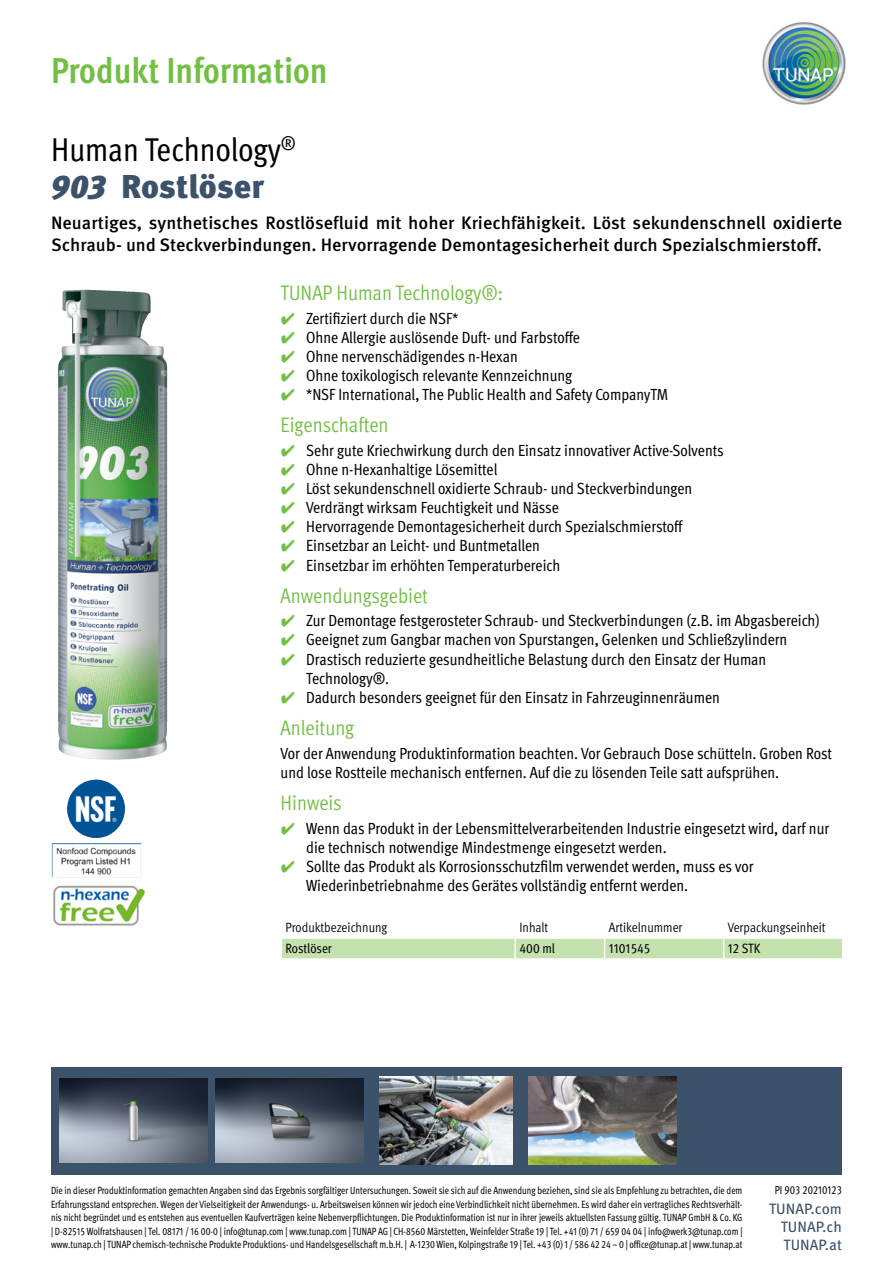
<style>
.page{position:relative;width:893px;height:1263px;background:#fff}
.page>*{position:absolute;margin:0;border:0;box-sizing:border-box;transform-origin:0 0}
.t1{font:700 condensed 36px "Meta Pro";color:#72bf44}
.t2{font:condensed 33px "Meta Pro";color:#000}
.t3{font:900 33px "Meta Pro";letter-spacing:-.005em;color:#3b526a}
.t4{font:condensed 21px "Meta Pro";color:#72bf44}
.t5{font:500 18px/21.6px "Meta Pro";color:#000}
.t6{font:condensed 16.2px/19px "Meta Pro";color:#000}
.t7{font:15px/18px "Meta Pro";color:#3b526a;text-align:justify}
.t8{font:condensed 13.5px "Meta Pro";color:#000}
.t9{font:condensed 13.5px "Meta Pro";color:#000}
.t10{font:condensed 11.7px "Meta Pro";color:#000;scale:.92 1}
.t11{font:condensed 10.5px/13.5px "Meta Pro";color:#000;text-align:justify;scale:.92 1}
.s1{font-style:italic}
.s2{font-family:"Wuerth Global";font-stretch:normal;color:#72bf44}
</style>
<div class="page">
<img style="left:762px;top:21px;width:84px;height:84px">
<div style="left:51px;top:1068px;width:790px;height:107px;background:#3b526a"></div>
<img style="left:59px;top:1079px;width:148px;height:83px">
<img style="left:216px;top:1079px;width:148px;height:83px">
<img style="left:380px;top:1076px;width:133px;height:89px">
<img style="left:529px;top:1076px;width:148px;height:89px">
<img style="left:58px;top:290px;width:109px;height:470px">
<svg style="left:282px;top:938px;width:560px;height:21px;background:#c9e3b4"></svg>
<hr style="left:724px;top:958px;width:119px;height:2px;background:#fff">
<img style="left:67px;top:780px;width:58px;height:58px">
<img style="left:53px;top:884px;width:88px;height:42px">
<h1 class="t1" style="left:51px;top:43px;width:278px">Produkt Information</h1>
<h2 class="t2" style="left:51px;top:125px;width:246px">Human Technology<sup>®</sup></h2>
<h2 class="t3" style="left:51px;top:161px;width:215px"><span class="s1">903</span> Rostlöser</h2>
<p class="t5" style="left:51px;top:211px;width:793px">Neuartiges, synthetisches Rostlösefluid mit hoher Kriechfähigkeit. Löst sekundenschnell oxidierte<br>Schraub- und Steckverbindungen. Hervorragende Demontagesicherheit durch Spezialschmierstoff.</p>
<p class="t4" style="left:281px;top:278px;width:224px">TUNAP Human Technology®:</p>
<p class="t6" style="left:281px;top:307px;width:179px"><span class="s2">✔</span> Zertifiziert durch die NSF*</p>
<p class="t6" style="left:281px;top:326px;width:301px"><span class="s2">✔</span> Ohne Allergie auslösende Duft- und Farbstoffe</p>
<p class="t6" style="left:281px;top:345px;width:239px"><span class="s2">✔</span> Ohne nervenschädigendes n-Hexan</p>
<p class="t6" style="left:281px;top:365px;width:293px"><span class="s2">✔</span> Ohne toxikologisch relevante Kennzeichnung</p>
<p class="t6" style="left:281px;top:384px;width:389px"><span class="s2">✔</span> *NSF International, The Public Health and Safety CompanyTM</p>
<p class="t4" style="left:281px;top:410px;width:109px">Eigenschaften</p>
<p class="t6" style="left:281px;top:439px;width:445px"><span class="s2">✔</span> Sehr gute Kriechwirkung durch den Einsatz innovativer Active-Solvents</p>
<p class="t6" style="left:281px;top:459px;width:218px"><span class="s2">✔</span> Ohne n-Hexanhaltige Lösemittel</p>
<p class="t6" style="left:281px;top:478px;width:413px"><span class="s2">✔</span> Löst sekundenschnell oxidierte Schraub- und Steckverbindungen</p>
<p class="t6" style="left:281px;top:497px;width:280px"><span class="s2">✔</span> Verdrängt wirksam Feuchtigkeit und Nässe</p>
<p class="t6" style="left:281px;top:516px;width:404px"><span class="s2">✔</span> Hervorragende Demontagesicherheit durch Spezialschmierstoff</p>
<p class="t6" style="left:281px;top:535px;width:261px"><span class="s2">✔</span> Einsetzbar an Leicht- und Buntmetallen</p>
<p class="t6" style="left:281px;top:554px;width:281px"><span class="s2">✔</span> Einsetzbar im erhöhten Temperaturbereich</p>
<p class="t4" style="left:281px;top:580px;width:149px">Anwendungsgebiet</p>
<p class="t6" style="left:281px;top:610px;width:540px"><span class="s2">✔</span> Zur Demontage festgerosteter Schraub- und Steckverbindungen (z.B. im Abgasbereich)</p>
<p class="t6" style="left:281px;top:629px;width:508px"><span class="s2">✔</span> Geeignet zum Gangbar machen von Spurstangen, Gelenken und Schließzylindern</p>
<p class="t6" style="left:306px;top:648px;width:462px;text-indent:-26px"><span class="s2">✔</span> Drastisch reduzierte gesundheitliche Belastung durch den Einsatz der Human<br>Technology®.</p>
<p class="t6" style="left:281px;top:686px;width:441px"><span class="s2">✔</span> Dadurch besonders geeignet für den Einsatz in Fahrzeuginnenräumen</p>
<p class="t4" style="left:281px;top:713px;width:75px">Anleitung</p>
<p class="t6" style="left:281px;top:742px;width:553px">Vor der Anwendung Produktinformation beachten. Vor Gebrauch Dose schütteln. Groben Rost und lose Rostteile mechanisch entfernen. Auf die zu lösenden Teile satt aufsprühen.</p>
<p class="t4" style="left:281px;top:787px;width:63px">Hinweis</p>
<p class="t6" style="left:306px;top:817px;width:524px;text-indent:-26px"><span class="s2">✔</span> Wenn das Produkt in der Lebensmittelverarbeitenden Industrie eingesetzt wird, darf nur die technisch notwendige Mindestmenge eingesetzt werden.</p>
<p class="t6" style="left:306px;top:855px;width:449px;text-indent:-26px"><span class="s2">✔</span> Sollte das Produkt als Korrosionsschutzfilm verwendet werden, muss es vor<br>Wiederinbetriebnahme des Gerätes vollständig entfernt werden.</p>
<p class="t8" style="left:286px;top:917px;width:103px">Produktbezeichnung</p>
<p class="t8" style="left:519px;top:917px;width:30px">Inhalt</p>
<p class="t8" style="left:609px;top:917px;width:75px">Artikelnummer</p>
<p class="t8" style="left:728px;top:917px;width:99px">Verpackungseinheit</p>
<p class="t9" style="left:286px;top:938px;width:48px">Rostlöser</p>
<p class="t9" style="left:519px;top:938px;width:37px">400 ml</p>
<p class="t9" style="left:609px;top:938px;width:43px">1101545</p>
<p class="t9" style="left:728px;top:938px;width:34px">12 STK</p>
<p class="t11" style="left:51px;top:1183px;width:753px">Die in dieser Produktinformation gemachten Angaben sind das Ergebnis sorgfältiger Untersuchungen. Soweit sie sich auf die Anwendung beziehen, sind sie als Empfehlung zu betrachten, die dem Erfahrungsstand entsprechen. Wegen der Vielseitigkeit der Anwendungs- u. Arbeitsweisen können wir jedoch eine Verbindlichkeit nicht übernehmen. Es wird daher ein vertragliches Rechtsverhält&shy;nis nicht begründet und es entstehen aus eventuellen Kaufverträgen keine Nebenverpflichtungen. Die Produktinformation ist nur in ihrer jeweils aktuellsten Fassung gültig. TUNAP GmbH &amp; Co. KG | D-82515 Wolfratshausen | Tel. 08171 / 16 00-0 | info@tunap.com | www.tunap.com | TUNAP AG | CH-8560 Märstetten, Weinfelder Straße 19 | Tel. +41 (0) 71 / 659 04 04 | info@werk3@tunap.com | www.tunap.ch | TUNAP chemisch-technische Produkte Produktions- und Handelsgesellschaft m.b.H. | A-1230 Wien, Kolpingstraße 19 | Tel. +43 (0) 1 / 586 42 24 – 0 | office@tunap.at | www.tunap.at</p>
<p class="t10" style="left:775px;top:1181px;width:75px">PI 903 20210123</p>
<p class="t7" style="left:781px;top:1199px;width:63px;text-indent:-12px">TUNAP.com TUNAP.ch TUNAP.at</p>
</div>
